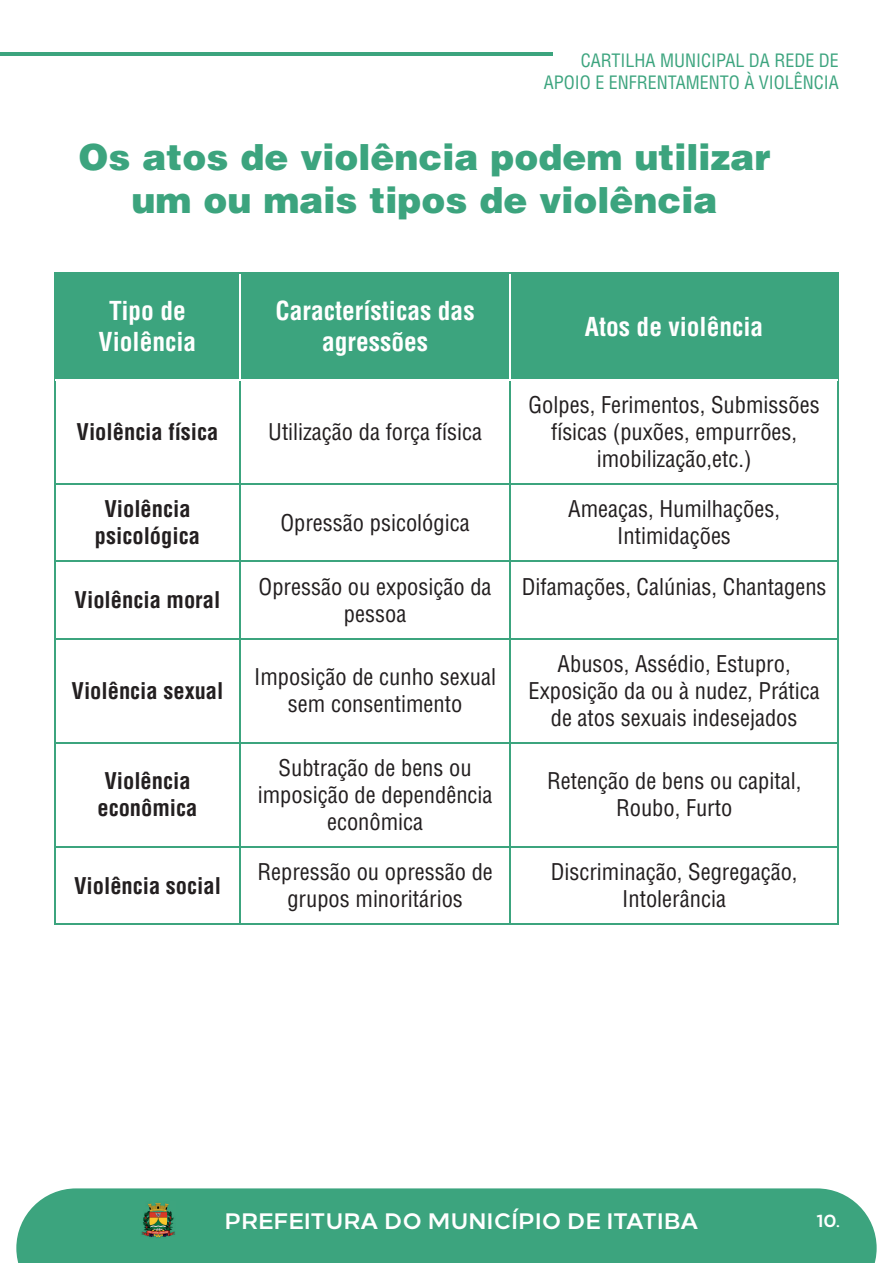
<style>
.page{position:relative;width:893px;height:1263px;background:#fff}
.page>*{position:absolute;margin:0;border:0;box-sizing:border-box;transform-origin:0 0}
.t1{font:900 36px/43.2px "Helvetica LT Std";color:#3ca47e;text-align:center}
.t2{font:700 condensed 25.5px/30.6px "Helvetica LT Std";color:#fff;text-align:center}
.t3{font:condensed 22.5px/27px "Helvetica LT Std";color:#231f20;text-align:center}
.t4{font:700 condensed 22.5px/27px "Helvetica LT Std";color:#231f20;text-align:center}
.t5{font:700 22.35px "Loew";color:#fff}
.t6{font:condensed 18px/21.6px "Helvetica LT Std";color:#3ca47e;text-align:right}
.t7{font:700 18px "Loew";color:#fff}
</style>
<div class="page">
<div style="left:16px;top:1188px;width:861px;height:75px;background:#3ca47e"></div>
<img style="left:140px;top:1201px;width:36px;height:37px">
<hr style="left:0;top:53px;width:552px;height:3px;background:#3ca47e">
<div style="left:56px;top:274px;width:781px;height:105px;background:#3ca47e"></div>
<hr style="left:54px;top:380px;width:2px;height:103px;background:#3ca47e">
<hr style="left:239px;top:381px;width:2px;height:102px;background:#3ca47e">
<hr style="left:509px;top:381px;width:2px;height:102px;background:#3ca47e">
<hr style="left:837px;top:380px;width:2px;height:103px;background:#3ca47e">
<hr style="left:54px;top:483px;width:186px;height:2px;background:#3ca47e">
<hr style="left:54px;top:485px;width:2px;height:76px;background:#3ca47e">
<hr style="left:240px;top:483px;width:270px;height:2px;background:#3ca47e">
<hr style="left:239px;top:485px;width:2px;height:76px;background:#3ca47e">
<hr style="left:510px;top:483px;width:329px;height:2px;background:#3ca47e">
<hr style="left:509px;top:485px;width:2px;height:76px;background:#3ca47e">
<hr style="left:837px;top:485px;width:2px;height:76px;background:#3ca47e">
<hr style="left:54px;top:561px;width:186px;height:1px;background:#3ca47e">
<hr style="left:54px;top:562px;width:2px;height:76px;background:#3ca47e">
<hr style="left:240px;top:561px;width:270px;height:1px;background:#3ca47e">
<hr style="left:239px;top:562px;width:2px;height:76px;background:#3ca47e">
<hr style="left:510px;top:561px;width:329px;height:1px;background:#3ca47e">
<hr style="left:509px;top:562px;width:2px;height:76px;background:#3ca47e">
<hr style="left:837px;top:562px;width:2px;height:76px;background:#3ca47e">
<hr style="left:54px;top:638px;width:186px;height:1px;background:#3ca47e">
<hr style="left:54px;top:639px;width:2px;height:103px;background:#3ca47e">
<hr style="left:240px;top:638px;width:270px;height:1px;background:#3ca47e">
<hr style="left:239px;top:639px;width:2px;height:103px;background:#3ca47e">
<hr style="left:510px;top:638px;width:329px;height:1px;background:#3ca47e">
<hr style="left:509px;top:639px;width:2px;height:103px;background:#3ca47e">
<hr style="left:837px;top:639px;width:2px;height:103px;background:#3ca47e">
<hr style="left:54px;top:742px;width:186px;height:1px;background:#3ca47e">
<hr style="left:54px;top:743px;width:2px;height:103px;background:#3ca47e">
<hr style="left:240px;top:742px;width:270px;height:1px;background:#3ca47e">
<hr style="left:239px;top:743px;width:2px;height:103px;background:#3ca47e">
<hr style="left:510px;top:742px;width:329px;height:1px;background:#3ca47e">
<hr style="left:509px;top:743px;width:2px;height:103px;background:#3ca47e">
<hr style="left:837px;top:743px;width:2px;height:103px;background:#3ca47e">
<hr style="left:54px;top:846px;width:186px;height:2px;background:#3ca47e">
<hr style="left:54px;top:848px;width:2px;height:75px;background:#3ca47e">
<hr style="left:240px;top:846px;width:270px;height:2px;background:#3ca47e">
<hr style="left:239px;top:848px;width:2px;height:75px;background:#3ca47e">
<hr style="left:510px;top:846px;width:329px;height:2px;background:#3ca47e">
<hr style="left:509px;top:848px;width:2px;height:75px;background:#3ca47e">
<hr style="left:837px;top:848px;width:2px;height:75px;background:#3ca47e">
<hr style="left:54px;top:923px;width:186px;height:2px;background:#3ca47e">
<hr style="left:240px;top:923px;width:270px;height:2px;background:#3ca47e">
<hr style="left:510px;top:923px;width:329px;height:2px;background:#3ca47e">
<hr style="left:54px;top:272px;width:186px;height:2px;background:#3ca47e">
<hr style="left:54px;top:274px;width:2px;height:106px;background:#3ca47e">
<hr style="left:240px;top:272px;width:270px;height:2px;background:#3ca47e">
<hr style="left:510px;top:272px;width:329px;height:2px;background:#3ca47e">
<hr style="left:837px;top:274px;width:2px;height:106px;background:#3ca47e">
<hr style="left:239px;top:274px;width:2px;height:105px;background:#fff">
<hr style="left:509px;top:274px;width:2px;height:105px;background:#fff">
<p class="t6" style="left:544px;top:49px;width:297px">CARTILHA MUNICIPAL DA REDE DE<br>APOIO E ENFRENTAMENTO À VIOLÊNCIA</p>
<h1 class="t1" style="left:78px;top:135px;width:693px">Os atos de violência podem utilizar um ou mais tipos de violência</h1>
<p class="t2" style="left:99px;top:296px;width:99px">Tipo de<br>Violência</p>
<p class="t2" style="left:276px;top:296px;width:201px">Características das agressões</p>
<p class="t4" style="left:77px;top:418px;width:143px">Violência física</p>
<p class="t3" style="left:268px;top:418px;width:215px">Utilização da força física</p>
<p class="t4" style="left:95px;top:496px;width:106px">Violência psicológica</p>
<p class="t3" style="left:280px;top:509px;width:191px">Opressão psicológica</p>
<p class="t2" style="left:585px;top:311px;width:180px">Atos de violência</p>
<p class="t3" style="left:529px;top:391px;width:293px">Golpes, Ferimentos, Submissões físicas (puxões, empurrões, imobilização,etc.)</p>
<p class="t3" style="left:568px;top:496px;width:213px">Ameaças, Humilhações,<br>Intimidações</p>
<p class="t4" style="left:75px;top:586px;width:147px">Violência moral</p>
<p class="t4" style="left:72px;top:677px;width:153px">Violência sexual</p>
<p class="t4" style="left:97px;top:768px;width:101px">Violência econômica</p>
<p class="t4" style="left:74px;top:872px;width:148px">Violência social</p>
<p class="t3" style="left:259px;top:573px;width:235px">Opressão ou exposição da pessoa</p>
<p class="t3" style="left:522px;top:573px;width:306px">Difamações, Calúnias, Chantagens</p>
<p class="t3" style="left:254px;top:663px;width:243px">Imposição de cunho sexual sem consentimento</p>
<p class="t3" style="left:258px;top:754px;width:236px">Subtração de bens ou imposição de dependência econômica</p>
<p class="t3" style="left:529px;top:650px;width:293px">Abusos, Assédio, Estupro,<br>Exposição da ou à nudez, Prática de atos sexuais indesejados</p>
<p class="t3" style="left:547px;top:768px;width:256px">Retenção de bens ou capital,<br>Roubo, Furto</p>
<p class="t3" style="left:257px;top:858px;width:237px">Repressão ou opressão de grupos minoritários</p>
<p class="t3" style="left:551px;top:858px;width:248px">Discriminação, Segregação,<br>Intolerância</p>
<p class="t5" style="left:224px;top:1202px;width:476px">PREFEITURA DO MUNICÍPIO DE ITATIBA</p>
<p class="t7" style="left:816px;top:1206px;width:25px">10.</p>
</div>
